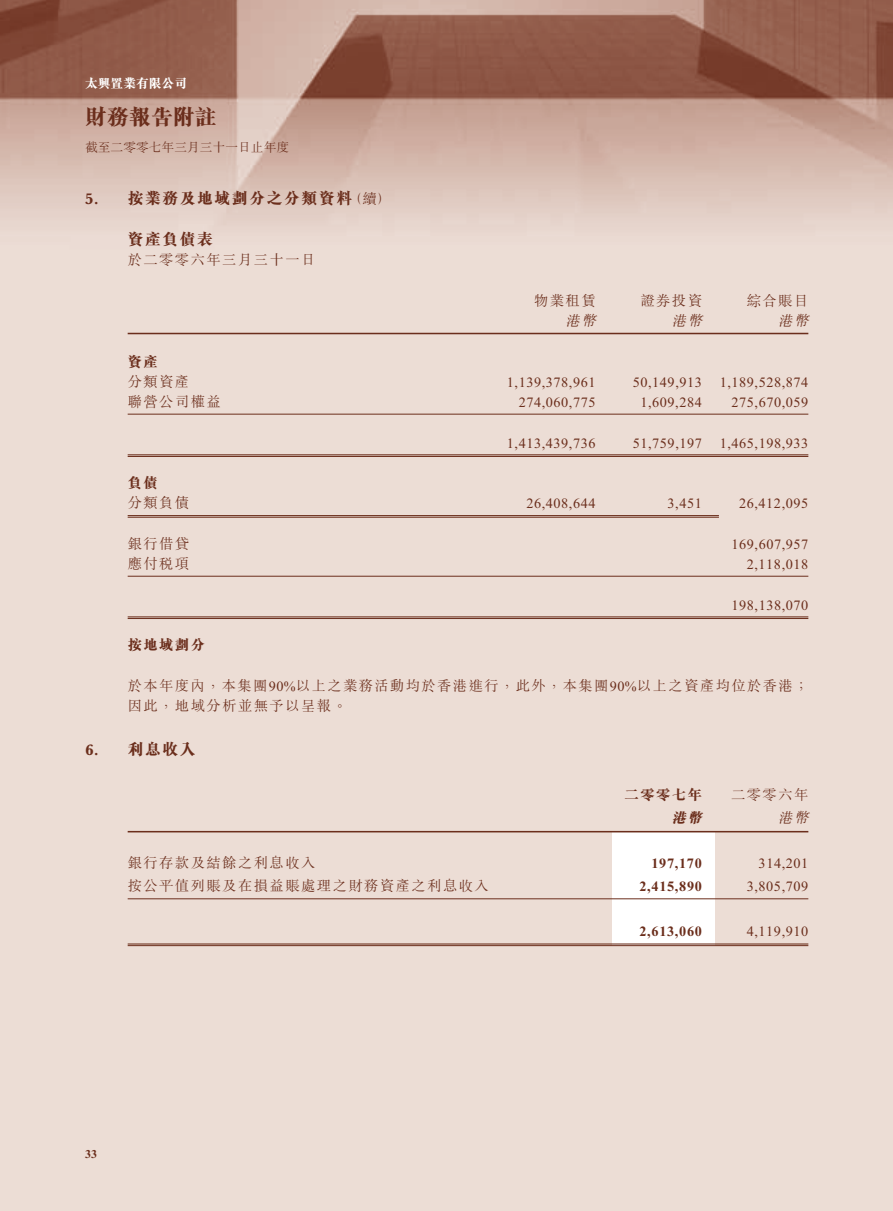
<style>
.page{position:relative;width:893px;height:1211px;background:#fff}
.page>*{position:absolute;margin:0;border:0;box-sizing:border-box;transform-origin:0 0}
.t1{font:800 21.75px "M Sung";letter-spacing:.01em;color:#6b2e1c}
.t2{font:800 15.75px "M Sung";letter-spacing:.105em;color:#6b2e1c}
.t3{font:14.25px "Times";letter-spacing:.04em;color:#6b2e1c}
.t4{font:300 14.25px/20.2px "M Sung";letter-spacing:.105em;color:#6b2e1c}
.t5{font:700 14.25px "Times";letter-spacing:.045em;color:#6b2e1c}
.t6{font:800 14.25px "M Sung";letter-spacing:.105em;color:#6b2e1c}
.t7{font:italic 300 14.25px "M Sung";color:#6b2e1c}
.t8{font:italic 800 14.25px "M Sung";color:#6b2e1c}
.t9{font:300 12.75px "M Sung";color:#6b2e1c}
.t10{font:800 12.75px "M Sung";color:#fff}
.t11{font:700 12px "Times";color:#6b2e1c}
.s1{font-weight:300;font-size:14.25px}
.s2{font-family:"Times";font-weight:400}
</style>
<div class="page">
<img style="left:0;top:0;width:892px;height:1210px">
<hr style="left:128px;top:333px;width:680px;height:1px;background:#6b2e1c">
<hr style="left:128px;top:414px;width:680px;height:1px;background:#6b2e1c">
<hr style="left:128px;top:454px;width:680px;height:1px;background:#6b2e1c">
<hr style="left:128px;top:456px;width:680px;height:1px;background:#6b2e1c">
<hr style="left:128px;top:515px;width:591px;height:1px;background:#6b2e1c">
<hr style="left:128px;top:517px;width:591px;height:1px;background:#6b2e1c">
<hr style="left:128px;top:576px;width:680px;height:1px;background:#6b2e1c">
<hr style="left:128px;top:616px;width:680px;height:1px;background:#6b2e1c">
<hr style="left:128px;top:618px;width:680px;height:1px;background:#6b2e1c">
<div style="left:612px;top:832px;width:102px;height:114px;background:#fff"></div>
<hr style="left:128px;top:831px;width:680px;height:1px;background:#6b2e1c">
<hr style="left:128px;top:898px;width:680px;height:1px;background:#6b2e1c">
<hr style="left:128px;top:943px;width:680px;height:1px;background:#6b2e1c">
<hr style="left:128px;top:945px;width:680px;height:1px;background:#6b2e1c">
<p class="t10" style="left:85px;top:78px;width:103px">太興置業有限公司</p>
<h1 class="t1" style="left:85px;top:108px;width:133px">財務報告附註</h1>
<p class="t9" style="left:85px;top:142px;width:205px">截至二零零七年三月三十一日止年度</p>
<p class="t2" style="left:85px;top:192px;width:307px">5. 按業務及地域劃分之分類資料<span class="s1">（續）</span></p>
<p class="t2" style="left:128px;top:233px;width:87px">資產負債表</p>
<p class="t4" style="left:128px;top:252px;width:189px">於二零零六年三月三十一日</p>
<p class="t4" style="left:534px;top:292px;width:63px">物業租賃</p>
<p class="t4" style="left:640px;top:292px;width:63px">證券投資</p>
<p class="t4" style="left:746px;top:292px;width:63px">綜合賬目</p>
<p class="t7" style="left:565px;top:315px;width:32px">港幣</p>
<p class="t7" style="left:672px;top:315px;width:32px">港幣</p>
<p class="t7" style="left:778px;top:315px;width:32px">港幣</p>
<p class="t6" style="left:128px;top:356px;width:32px">資產</p>
<p class="t4" style="left:128px;top:373px;width:63px">分類資產</p>
<p class="t3" style="left:507px;top:377px;width:90px">1,139,378,961</p>
<p class="t3" style="left:632px;top:377px;width:177px">50,149,913 1,189,528,874</p>
<p class="t4" style="left:128px;top:393px;width:95px">聯營公司權益</p>
<p class="t3" style="left:518px;top:397px;width:78px">274,060,775</p>
<p class="t3" style="left:640px;top:397px;width:63px">1,609,284</p>
<p class="t3" style="left:731px;top:397px;width:78px">275,670,059</p>
<p class="t3" style="left:507px;top:437px;width:90px">1,413,439,736</p>
<p class="t3" style="left:632px;top:437px;width:177px">51,759,197 1,465,198,933</p>
<p class="t6" style="left:128px;top:477px;width:32px">負債</p>
<p class="t4" style="left:128px;top:495px;width:63px">分類負債</p>
<p class="t3" style="left:526px;top:498px;width:71px">26,408,644</p>
<p class="t3" style="left:667px;top:498px;width:36px">3,451</p>
<p class="t3" style="left:739px;top:498px;width:71px">26,412,095</p>
<p class="t4" style="left:128px;top:535px;width:63px">銀行借貸</p>
<p class="t3" style="left:731px;top:539px;width:78px">169,607,957</p>
<p class="t4" style="left:128px;top:555px;width:63px">應付稅項</p>
<p class="t3" style="left:746px;top:559px;width:63px">2,118,018</p>
<p class="t3" style="left:731px;top:599px;width:78px">198,138,070</p>
<p class="t6" style="left:128px;top:639px;width:79px">按地域劃分</p>
<p class="t4" style="left:128px;top:677px;width:682px">於本年度內，本集團<span class="s2">90%</span>以上之業務活動均於香港進行，此外，本集團<span class="s2">90%</span>以上之資產均位於香港；因此，地域分析並無予以呈報。</p>
<p class="t2" style="left:85px;top:743px;width:112px">6. 利息收入</p>
<p class="t6" style="left:624px;top:789px;width:79px">二零零七年</p>
<p class="t4" style="left:731px;top:786px;width:79px">二零零六年</p>
<p class="t8" style="left:672px;top:812px;width:34px">港幣</p>
<p class="t7" style="left:778px;top:812px;width:32px">港幣</p>
<p class="t4" style="left:128px;top:855px;width:189px">銀行存款及結餘之利息收入</p>
<p class="t5" style="left:651px;top:859px;width:52px">197,170</p>
<p class="t3" style="left:758px;top:858px;width:51px">314,201</p>
<p class="t4" style="left:128px;top:877px;width:362px">按公平值列賬及在損益賬處理之財務資產之利息收入</p>
<p class="t5" style="left:639px;top:881px;width:64px">2,415,890</p>
<p class="t3" style="left:746px;top:881px;width:63px">3,805,709</p>
<p class="t5" style="left:639px;top:926px;width:64px">2,613,060</p>
<p class="t3" style="left:746px;top:926px;width:63px">4,119,910</p>
<p class="t11" style="left:85px;top:1150px;width:14px">33</p>
</div>
